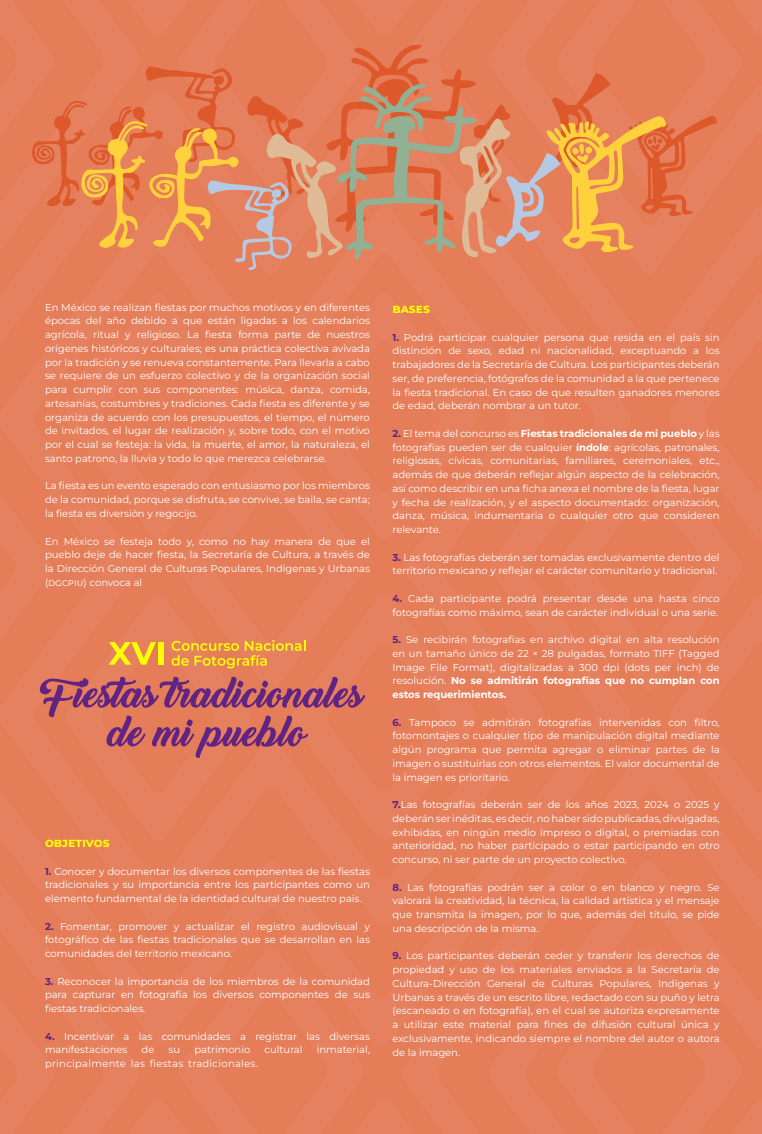
<style>
.page{position:relative;width:762px;height:1134px;background:#fff}
.page>*{position:absolute;margin:0;border:0;box-sizing:border-box;transform-origin:0 0}
.t1{font:700 12.5px "Montserrat";color:#ff0}
.t2{font:10px/13.8px "Montserrat";color:#fff;text-align:justify}
.t3{font:10px "Montserrat";letter-spacing:.03em;color:#fff}
.s1{font-weight:700;color:#612482}
.s2{font-weight:700}
</style>
<div class="page">
<div style="left:178px;top:1046px;width:186px;height:88px;background:#e57d59"></div>
<div style="left:141px;top:392px;width:490px;height:654px;background:#e57d59"></div>
<div style="left:0;top:274px;width:545px;height:654px;background:#e57d59"></div>
<div style="left:555px;top:444px;width:187px;height:246px;background:#e57d59"></div>
<div style="left:668px;top:392px;width:94px;height:148px;background:#e57d59"></div>
<div style="left:668px;top:594px;width:94px;height:148px;background:#e57d59"></div>
<div style="left:402px;top:742px;width:360px;height:392px;background:#e57d59"></div>
<div style="left:488px;top:860px;width:274px;height:274px;background:#e57d59"></div>
<div style="left:669px;top:1098px;width:93px;height:36px;background:#e6815f"></div>
<div style="left:292px;top:1098px;width:185px;height:36px;background:#e6815f"></div>
<div style="left:141px;top:1098px;width:110px;height:36px;background:#e6815f"></div>
<div style="left:0;top:742px;width:141px;height:392px;background:#e57d59"></div>
<div style="left:0;top:860px;width:54px;height:274px;background:#e57d59"></div>
<div style="left:402px;top:274px;width:360px;height:118px;background:#e57d59"></div>
<div style="left:0;top:274px;width:141px;height:118px;background:#e57d59"></div>
<svg style="left:0;top:0;width:762px;height:274px;background:#e3835b"></svg>
<svg style="left:40px;top:677px;width:325px;height:81px;background:#c46864"></svg>
<svg style="left:172px;top:640px;width:133px;height:28px;background:#eb9b48"></svg>
<svg style="left:109px;top:642px;width:47px;height:23px"></svg>
<div style="left:158px;top:642px;width:5px;height:23px;background:#ff0"></div>
<p class="t2" style="left:45px;top:300px;width:326px">En México se realizan fiestas por muchos motivos y en diferentes épocas del año debido a que están ligadas a los calendarios agrícola, ritual y religioso. La fiesta forma parte de nuestros orígenes históricos y culturales; es una práctica colectiva avivada por la tradición y se renueva constantemente. Para llevarla a cabo se requiere de un esfuerzo colectivo y de la organización social para cumplir con sus componentes: música, danza, comida, artesanías, costumbres y tradiciones. Cada fiesta es diferente y se organiza de acuerdo con los presupuestos, el tiempo, el número de invitados, el lugar de realización y, sobre todo, con el motivo por el cual se festeja: la vida, la muerte, el amor, la naturaleza, el santo patrono, la lluvia y todo lo que merezca celebrarse.</p>
<p class="t2" style="left:45px;top:479px;width:326px">La fiesta es un evento esperado con entusiasmo por los miembros de la comunidad, porque se disfruta, se convive, se baila, se canta; la fiesta es diversión y regocijo.</p>
<p class="t2" style="left:45px;top:534px;width:326px">En México se festeja todo y, como no hay manera de que el pueblo deje de hacer fiesta, la Secretaría de Cultura, a través de la Dirección General de Culturas Populares, Indígenas y Urbanas (dgcpiu) convoca al</p>
<p class="t1" style="left:45px;top:834px;width:66px">objetivos</p>
<p class="t2" style="left:45px;top:864px;width:326px"><span class="s1">1.</span> Conocer y documentar los diversos componentes de las fiestas tradicionales y su importancia entre los participantes como un elemento fundamental de la identidad cultural de nuestro país.</p>
<p class="t2" style="left:45px;top:919px;width:326px"><span class="s1">2.</span> Fomentar, promover y actualizar el registro audiovisual y fotográfico de las fiestas tradicionales que se desarrollan en las comunidades del territorio mexicano.</p>
<p class="t2" style="left:45px;top:974px;width:326px"><span class="s1">3.</span> Reconocer la importancia de los miembros de la comunidad para capturar en fotografía los diversos componentes de sus fiestas tradicionales.</p>
<p class="t2" style="left:45px;top:1029px;width:326px"><span class="s1">4.</span> Incentivar a las comunidades a registrar las diversas manifestaciones</p>
<p class="t2" style="left:142px;top:1042px;width:14px">de</p>
<p class="t2" style="left:169px;top:1042px;width:13px">su</p>
<p class="t2" style="left:194px;top:1042px;width:57px">patrimonio</p>
<p class="t2" style="left:264px;top:1042px;width:39px">cultural</p>
<p class="t2" style="left:317px;top:1042px;width:55px">inmaterial,</p>
<p class="t3" style="left:45px;top:1057px;width:214px">principalmente las fiestas tradicionales.</p>
<p class="t1" style="left:392px;top:300px;width:39px">bases</p>
<p class="t2" style="left:392px;top:330px;width:329px"><span class="s1">1.</span> Podrá participar cualquier persona que resida en el país sin distinción de sexo, edad ni nacionalidad, exceptuando a los trabajadores de la Secretaría de Cultura. Los participantes deberán ser, de preferencia, fotógrafos de la comunidad a la que pertenece la fiesta tradicional. En caso de que resulten ganadores menores de edad, deberán nombrar a un tutor.</p>
<p class="t2" style="left:392px;top:426px;width:329px"><span class="s1">2.</span> El tema del concurso es <span class="s2">Fiestas tradicionales de mi pueblo</span> y las fotografías pueden ser de cualquier <span class="s2">índole</span>: agrícolas, patronales, religiosas, cívicas, comunitarias, familiares, ceremoniales, etc., además de que deberán reflejar algún aspecto de la celebración, así como describir en una ficha anexa el nombre de la fiesta, lugar y fecha de realización, y el aspecto documentado: organización, danza, música, indumentaria o cualquier otro que consideren relevante.</p>
<p class="t2" style="left:392px;top:550px;width:329px"><span class="s1">3.</span> Las fotografías deberán ser tomadas exclusivamente dentro del territorio mexicano y reflejar el carácter comunitario y tradicional.</p>
<p class="t2" style="left:392px;top:591px;width:329px"><span class="s1">4.</span> Cada participante podrá presentar desde una hasta cinco fotografías como máximo, sean de carácter individual o una serie.</p>
<p class="t2" style="left:392px;top:632px;width:329px"><span class="s1">5.</span> Se recibirán fotografías en archivo digital en alta resolución en un tamaño único de 22 × 28 pulgadas, formato TIFF (Tagged Image File Format), digitalizadas a 300 dpi (dots per inch) de resolución. <span class="s2">No se admitirán fotografías que no cumplan con estos requerimientos.</span></p>
<p class="t2" style="left:392px;top:715px;width:329px"><span class="s1">6.</span> Tampoco se admitirán fotografías intervenidas con filtro, fotomontajes o cualquier tipo de manipulación digital mediante algún programa que permita agregar o eliminar partes de la imagen o sustituirlas con otros elementos. El valor documental de la imagen es prioritario.</p>
<p class="t2" style="left:392px;top:797px;width:329px"><span class="s1">7.</span>Las fotografías deberán ser de los años 2023, 2024 o 2025 y deberán ser inéditas, es decir, no haber sido publicadas, divulgadas, exhibidas, en ningún medio impreso o digital, o premiadas con anterioridad, no haber participado o estar participando en otro concurso, ni ser parte de un proyecto colectivo.</p>
<p class="t2" style="left:392px;top:880px;width:329px"><span class="s1">8.</span> Las fotografías podrán ser a color o en blanco y negro. Se valorará la creatividad, la técnica, la calidad artística y el mensaje que transmita la imagen, por lo que, además del título, se pide una descripción de la misma.</p>
<p class="t2" style="left:392px;top:949px;width:329px"><span class="s1">9.</span> Los participantes deberán ceder y transferir los derechos de propiedad y uso de los materiales enviados a la Secretaría de Cultura-Dirección General de Culturas Populares, Indígenas y Urbanas a través de un escrito libre, redactado con su puño y letra (escaneado o en fotografía), en el cual se autoriza expresamente a utilizar este material para fines de difusión cultural única y exclusivamente, indicando siempre el nombre del autor o autora de la imagen.</p>
</div>
